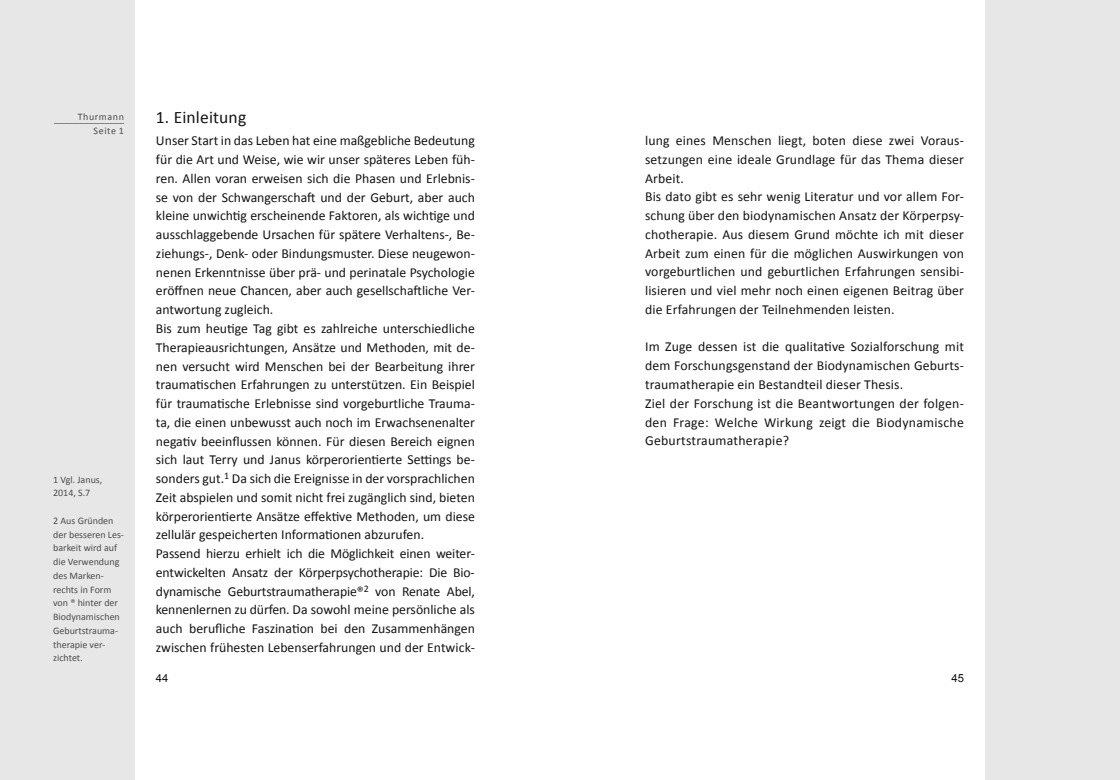
<style>
.page{position:relative;width:1120px;height:780px;background:#fff}
.page>*{position:absolute;margin:0;border:0;box-sizing:border-box;transform-origin:0 0}
.t1{font:17.5px "Calibri";letter-spacing:.01em;color:#131413}
.t2{font:13.75px/18.8px "Calibri";color:#131413}
.t3{font:11.25px "Arial";color:#131413}
.t4{font:10px/13.8px "Calibri";color:#4d4d4c}
.t5{font:10px "Calibri";letter-spacing:.06em;color:#4d4d4c}
</style>
<div class="page">
<div style="left:0;top:0;width:135px;height:780px;background:#e7e7e7"></div>
<div style="left:985px;top:0;width:135px;height:780px;background:#e7e7e7"></div>
<p class="t5" style="left:78px;top:109px;width:48px">Thurmann</p>
<p class="t4" style="left:54px;top:113px;width:71px;line-height:11.2px;text-align:right">______________<br>Seite 1</p>
<p class="t4" style="left:53px;top:472px;width:51px">1 Vgl. Janus,<br>2014, S.7</p>
<p class="t4" style="left:53px;top:513px;width:72px">2 Aus Gründen der besseren Les&shy;barkeit wird auf die Verwendung des Marken&shy;rechts in Form von ® hinter der<br>Biodynamischen<br>Geburtstrauma&shy;therapie ver&shy;zichtet.</p>
<p class="t1" style="left:156px;top:105px;width:92px">1. Einleitung</p>
<p class="t2" style="left:156px;top:131px;width:320px">Unser Start in das Leben hat eine maßgebliche Bedeutung für die Art und Weise, wie wir unser späteres Leben füh&shy;ren. Allen voran erweisen sich die Phasen und Erlebnis&shy;se von der Schwangerschaft und der Geburt, aber auch kleine unwichtig erscheinende Faktoren, als wichtige und ausschlaggebende Ursachen für spätere Verhaltens-, Be&shy;ziehungs-, Denk- oder Bindungsmuster. Diese neugewon&shy;nenen Erkenntnisse über prä- und perinatale Psychologie eröffnen neue Chancen, aber auch gesellschaftliche Ver&shy;antwortung zugleich.<br>Bis zum heutige Tag gibt es zahlreiche unterschiedliche Therapieausrichtungen, Ansätze und Methoden, mit de&shy;nen versucht wird Menschen bei der Bearbeitung ihrer traumatischen Erfahrungen zu unterstützen. Ein Beispiel für traumatische Erlebnisse sind vorgeburtliche Trauma&shy;ta, die einen unbewusst auch noch im Erwachsenenalter negativ beeinflussen können. Für diesen Bereich eignen sich laut Terry und Janus körperorientierte Settings be&shy;sonders gut.<sup>1</sup> Da sich die Ereignisse in der vorsprachlichen Zeit abspielen und somit nicht frei zugänglich sind, bieten körperorientierte Ansätze effektive Methoden, um diese zellulär gespeicherten Informationen abzurufen.<br>Passend hierzu erhielt ich die Möglichkeit einen weiter&shy;entwickelten Ansatz der Körperpsychotherapie: Die Bio&shy;dynamische Geburtstraumatherapie®<sup>2</sup> von Renate Abel, kennenlernen zu dürfen. Da sowohl meine persönliche als auch berufliche Faszination bei den Zusammenhängen zwischen frühesten Lebenserfahrungen und der Entwick-</p>
<p class="t2" style="left:645px;top:131px;width:320px">lung eines Menschen liegt, boten diese zwei Voraus&shy;setzungen eine ideale Grundlage für das Thema dieser Arbeit.<br>Bis dato gibt es sehr wenig Literatur und vor allem For&shy;schung über den biodynamischen Ansatz der Körperpsy&shy;chotherapie. Aus diesem Grund möchte ich mit dieser Arbeit zum einen für die möglichen Auswirkungen von vorgeburtlichen und geburtlichen Erfahrungen sensibi&shy;lisieren und viel mehr noch einen eigenen Beitrag über die Erfahrungen der Teilnehmenden leisten.</p>
<p class="t2" style="left:645px;top:337px;width:320px">Im Zuge dessen ist die qualitative Sozialforschung mit dem Forschungsgenstand der Biodynamischen Geburts&shy;traumatherapie ein Bestandteil dieser Thesis.<br>Ziel der Forschung ist die Beantwortungen der folgen&shy;den Frage: Welche Wirkung zeigt die Biodynamische Geburtstraumatherapie?</p>
<p class="t3" style="left:156px;top:670px;width:14px">44</p>
<p class="t3" style="left:951px;top:670px;width:14px">45</p>
</div>
